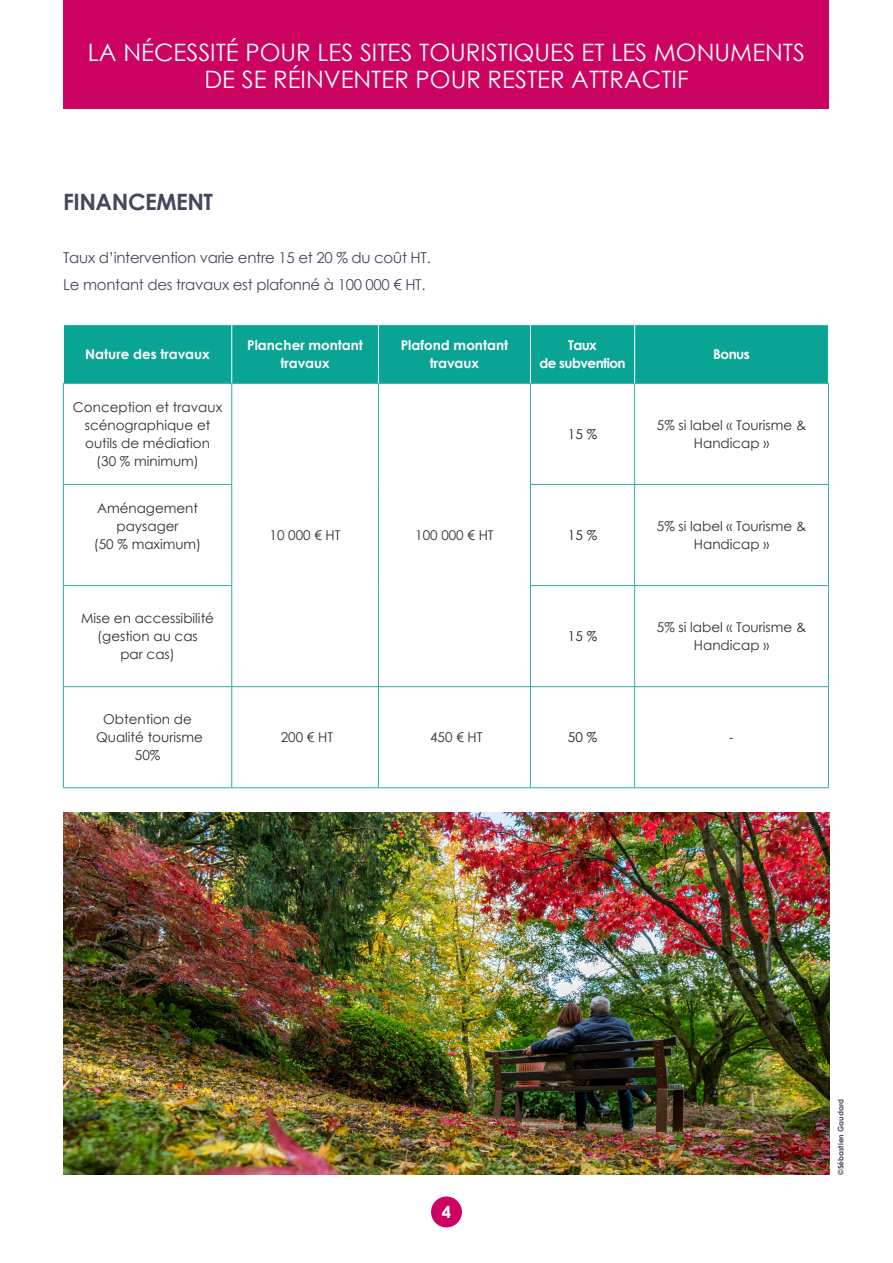
<style>
.page{position:relative;width:893px;height:1263px;background:#fff}
.page>*{position:absolute;margin:0;border:0;box-sizing:border-box;transform-origin:0 0}
.t1{font:24px/27px "Century Gothic";color:#fff;text-align:center}
.Texte_courant{font:700 22.5px "Century Gothic";letter-spacing:-.02em;color:#45485d}
.t2{font:700 16.5px "Century Gothic";color:#fff}
.Texte_courant-2{font:15px "Century Gothic";letter-spacing:-.02em;color:#45485d}
.t3{font:13.5px/18px "Century Gothic";color:#312f30;text-align:center}
.t4{font:700 13.5px "Century Gothic";color:#fff}
.t5{font:700 13.5px "Century Gothic";letter-spacing:-.04em;color:#fff}
.t6{font:13.5px "Century Gothic";color:#231f20}
.Mentions___encadrés{font:700 7.5px "Century Gothic";color:#45485d}
</style>
<div class="page">
<div style="left:431px;top:1196px;width:31px;height:31px;background:#cc0361;border-radius:50%"></div>
<div style="left:64px;top:0;width:765px;height:109px;background:#cc0361"></div>
<div style="left:64px;top:325px;width:764px;height:58px;background:#0aa495"></div>
<hr style="left:231px;top:325px;width:1px;height:58px;background:#fff">
<hr style="left:378px;top:325px;width:1px;height:58px;background:#fff">
<hr style="left:530px;top:325px;width:1px;height:58px;background:#fff">
<hr style="left:634px;top:325px;width:1px;height:58px;background:#fff">
<hr style="left:63px;top:383px;width:169px;height:1px;background:#2daea3">
<hr style="left:63px;top:383px;width:1px;height:101px;background:#2daea3">
<hr style="left:232px;top:383px;width:146px;height:1px;background:#2daea3">
<hr style="left:231px;top:383px;width:1px;height:101px;background:#2daea3">
<hr style="left:378px;top:383px;width:152px;height:1px;background:#2daea3">
<hr style="left:378px;top:383px;width:1px;height:101px;background:#2daea3">
<hr style="left:530px;top:383px;width:105px;height:1px;background:#2daea3">
<hr style="left:530px;top:383px;width:1px;height:101px;background:#2daea3">
<hr style="left:635px;top:383px;width:194px;height:1px;background:#2daea3">
<hr style="left:634px;top:383px;width:1px;height:101px;background:#2daea3">
<hr style="left:828px;top:383px;width:1px;height:101px;background:#2daea3">
<hr style="left:63px;top:484px;width:169px;height:1px;background:#2daea3">
<hr style="left:63px;top:485px;width:1px;height:100px;background:#2daea3">
<hr style="left:231px;top:485px;width:1px;height:100px;background:#2daea3">
<hr style="left:378px;top:484px;width:1px;height:101px;background:#2daea3">
<hr style="left:530px;top:484px;width:105px;height:1px;background:#2daea3">
<hr style="left:530px;top:485px;width:1px;height:100px;background:#2daea3">
<hr style="left:635px;top:484px;width:194px;height:1px;background:#2daea3">
<hr style="left:634px;top:485px;width:1px;height:100px;background:#2daea3">
<hr style="left:828px;top:485px;width:1px;height:100px;background:#2daea3">
<hr style="left:63px;top:585px;width:169px;height:1px;background:#2daea3">
<hr style="left:63px;top:586px;width:1px;height:100px;background:#2daea3">
<hr style="left:231px;top:586px;width:1px;height:100px;background:#2daea3">
<hr style="left:378px;top:585px;width:1px;height:101px;background:#2daea3">
<hr style="left:530px;top:585px;width:105px;height:1px;background:#2daea3">
<hr style="left:530px;top:586px;width:1px;height:100px;background:#2daea3">
<hr style="left:635px;top:585px;width:194px;height:1px;background:#2daea3">
<hr style="left:634px;top:586px;width:1px;height:100px;background:#2daea3">
<hr style="left:828px;top:586px;width:1px;height:100px;background:#2daea3">
<hr style="left:63px;top:686px;width:169px;height:1px;background:#2daea3">
<hr style="left:63px;top:687px;width:1px;height:101px;background:#2daea3">
<hr style="left:232px;top:686px;width:146px;height:1px;background:#2daea3">
<hr style="left:231px;top:687px;width:1px;height:101px;background:#2daea3">
<hr style="left:378px;top:686px;width:152px;height:1px;background:#2daea3">
<hr style="left:378px;top:687px;width:1px;height:101px;background:#2daea3">
<hr style="left:530px;top:686px;width:105px;height:1px;background:#2daea3">
<hr style="left:530px;top:687px;width:1px;height:101px;background:#2daea3">
<hr style="left:635px;top:686px;width:194px;height:1px;background:#2daea3">
<hr style="left:634px;top:687px;width:1px;height:101px;background:#2daea3">
<hr style="left:828px;top:687px;width:1px;height:101px;background:#2daea3">
<hr style="left:63px;top:787px;width:169px;height:1px;background:#2daea3">
<hr style="left:232px;top:787px;width:146px;height:1px;background:#2daea3">
<hr style="left:378px;top:787px;width:152px;height:1px;background:#2daea3">
<hr style="left:530px;top:787px;width:105px;height:1px;background:#2daea3">
<hr style="left:635px;top:787px;width:194px;height:1px;background:#2daea3">
<img style="left:63px;top:812px;width:766px;height:363px">
<h1 class="t1" style="left:88px;top:38px;width:719px">LA NÉCESSITÉ POUR LES SITES TOURISTIQUES ET LES MONUMENTS<br>DE SE RÉINVENTER POUR RESTER ATTRACTIF</h1>
<p class="Texte_courant" style="left:63px;top:185px;width:151px">FINANCEMENT</p>
<p class="Texte_courant-2" style="left:63px;top:247px;width:369px">Taux d’intervention varie entre 15 et 20 % du coût HT.</p>
<p class="Texte_courant-2" style="left:63px;top:274px;width:364px">Le montant des travaux est plafonné à 100 000 € HT.</p>
<p class="t4" style="left:85px;top:344px;width:126px">Nature des travaux</p>
<p class="t3" style="left:73px;top:398px;width:151px">Conception et travaux scénographique et outils de médiation</p>
<p class="t3" style="left:96px;top:452px;width:104px">(30 % minimum)</p>
<p class="t3" style="left:97px;top:499px;width:102px">Aménagement</p>
<p class="t3" style="left:117px;top:517px;width:64px">paysager</p>
<p class="t3" style="left:94px;top:535px;width:109px">(50 % maximum)</p>
<p class="t3" style="left:81px;top:609px;width:134px">Mise en accessibilité (gestion au cas</p>
<p class="t3" style="left:120px;top:645px;width:56px">par cas)</p>
<p class="t4" style="left:247px;top:335px;width:117px">Plancher montant</p>
<p class="t4" style="left:280px;top:353px;width:51px">travaux</p>
<p class="t4" style="left:401px;top:335px;width:109px">Plafond montant</p>
<p class="t4" style="left:430px;top:353px;width:51px">travaux</p>
<p class="t3" style="left:270px;top:526px;width:73px">10 000 € HT</p>
<p class="t3" style="left:415px;top:526px;width:80px">100 000 € HT</p>
<p class="t4" style="left:568px;top:335px;width:30px">Taux</p>
<p class="t5" style="left:539px;top:353px;width:88px">de subvention</p>
<p class="t4" style="left:713px;top:344px;width:38px">Bonus</p>
<p class="t6" style="left:568px;top:425px;width:31px">15 %</p>
<p class="t3" style="left:657px;top:416px;width:151px">5% si label « Tourisme &amp;<br>Handicap »</p>
<p class="t6" style="left:568px;top:526px;width:31px">15 %</p>
<p class="t3" style="left:657px;top:517px;width:151px">5% si label « Tourisme &amp;<br>Handicap »</p>
<p class="t6" style="left:568px;top:627px;width:31px">15 %</p>
<p class="t3" style="left:657px;top:618px;width:151px">5% si label « Tourisme &amp;<br>Handicap »</p>
<p class="t3" style="left:103px;top:710px;width:90px">Obtention de</p>
<p class="t3" style="left:96px;top:728px;width:108px">Qualité tourisme</p>
<p class="t3" style="left:135px;top:746px;width:27px">50%</p>
<p class="t3" style="left:281px;top:728px;width:54px">200 € HT</p>
<p class="t3" style="left:430px;top:728px;width:54px">450 € HT</p>
<p class="t6" style="left:568px;top:728px;width:31px">50 %</p>
<p class="t3" style="left:729px;top:728px;width:6px">-</p>
<p class="t2" style="left:442px;top:1200px;width:11px">4</p>
<p class="Mentions___encadrés" style="left:835px;top:1175px;width:77px;rotate:-90deg">©Sébastien Gaudard</p>
</div>
